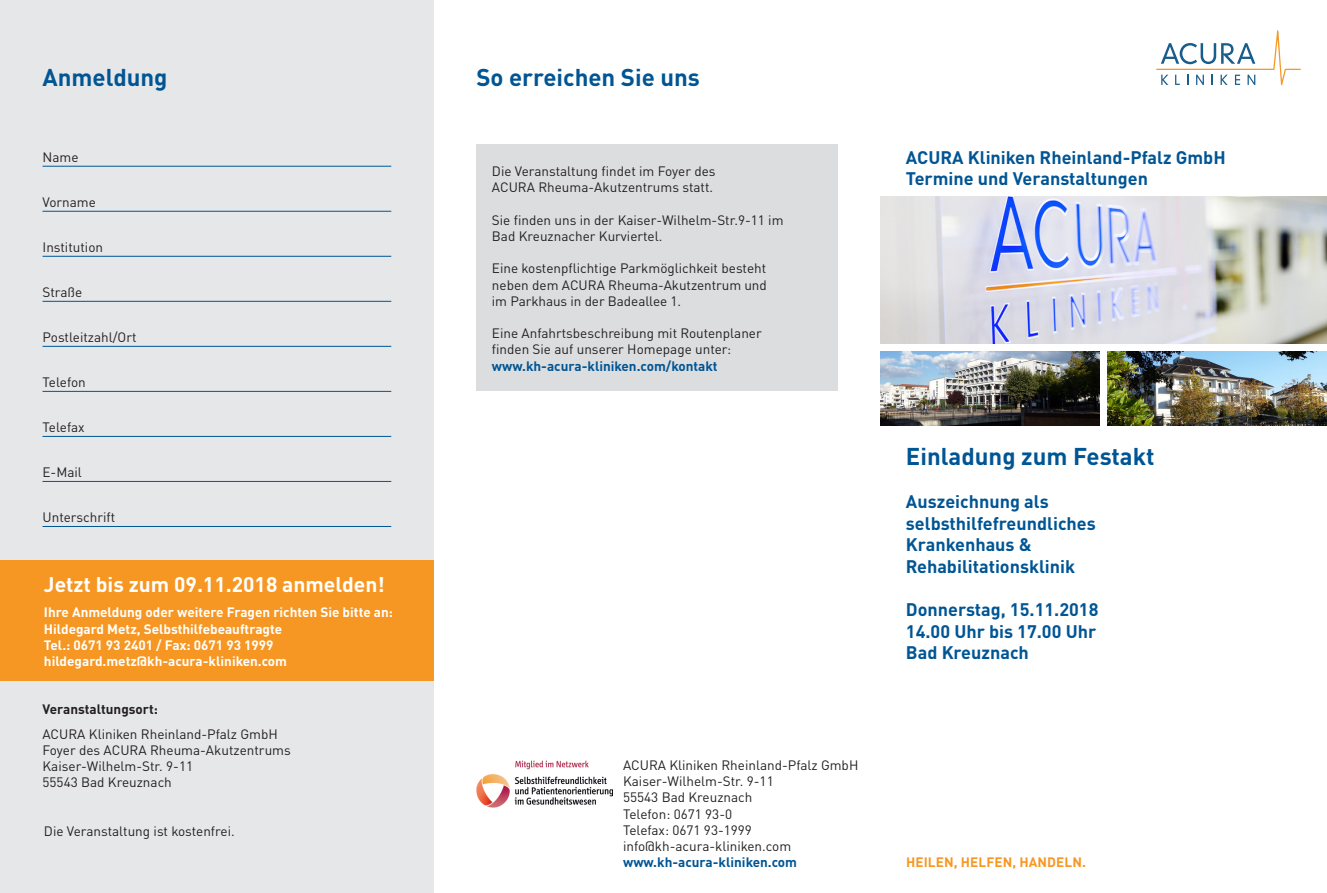
<style>
.page{position:relative;width:1327px;height:893px;background:#fff}
.page>*{position:absolute;margin:0;border:0;box-sizing:border-box;transform-origin:0 0}
.t1{font:700 24px "DIN Pro";color:#005594}
.t2{font:700 21px "DIN Pro";color:#fff}
.t3{font:700 18px/21.6px "DIN Pro";color:#005594}
.t4{font:13.5px/16.2px "DIN Pro";color:#231f20}
.t5{font:700 13.5px/16.2px "DIN Pro";color:#fff}
.t6{font:700 13.5px "DIN Pro";color:#005594}
.t7{font:700 13.5px "DIN Pro";letter-spacing:.01em;color:#f79723}
.t8{font:700 13.5px "DIN Pro";color:#231f20}
</style>
<div class="page">
<img style="left:880px;top:196px;width:447px;height:147px">
<img style="left:1108px;top:352px;width:219px;height:73px">
<div style="left:476px;top:144px;width:362px;height:247px;background:#dcdddf"></div>
<div style="left:0;top:0;width:434px;height:893px;background:#e6e7e9"></div>
<img style="left:476px;top:760px;width:136px;height:48px">
<div style="left:0;top:560px;width:434px;height:120px;background:#f79723"></div>
<hr style="left:43px;top:166px;width:348px;height:1px;background:#005594">
<hr style="left:43px;top:211px;width:348px;height:1px;background:#005594">
<hr style="left:43px;top:256px;width:348px;height:1px;background:#005594">
<hr style="left:43px;top:301px;width:348px;height:1px;background:#005594">
<hr style="left:43px;top:346px;width:348px;height:1px;background:#005594">
<hr style="left:43px;top:391px;width:348px;height:1px;background:#005594">
<hr style="left:43px;top:436px;width:348px;height:1px;background:#005594">
<hr style="left:43px;top:481px;width:348px;height:1px;background:#005594">
<hr style="left:43px;top:526px;width:348px;height:1px;background:#005594">
<svg style="left:1156px;top:30px;width:144px;height:55px"></svg>
<img style="left:880px;top:352px;width:219px;height:73px">
<h1 class="t1" style="left:43px;top:58px;width:127px">Anmeldung</h1>
<p class="t4" style="left:43px;top:148px;width:38px">Name</p>
<p class="t4" style="left:43px;top:193px;width:55px">Vorname</p>
<p class="t4" style="left:43px;top:238px;width:62px">Institution</p>
<p class="t4" style="left:43px;top:283px;width:41px">Straße</p>
<p class="t4" style="left:43px;top:328px;width:96px">Postleitzahl/Ort</p>
<p class="t4" style="left:43px;top:373px;width:45px">Telefon</p>
<p class="t4" style="left:43px;top:418px;width:43px">Telefax</p>
<p class="t4" style="left:43px;top:463px;width:41px">E-Mail</p>
<p class="t4" style="left:43px;top:508px;width:74px">Unterschrift</p>
<h2 class="t2" style="left:44px;top:567px;width:342px">Jetzt bis zum 09.11.2018 anmelden!</h2>
<p class="t5" style="left:44px;top:603px;width:350px">Ihre Anmeldung oder weitere Fragen richten Sie bitte an:<br>Hildegard Metz, Selbsthilfebeauftragte<br>Tel.: 0671 93 2401 / Fax: 0671 93 1999 hildegard.metz@kh-acura-kliniken.com</p>
<p class="t8" style="left:43px;top:697px;width:117px">Veranstaltungsort:</p>
<p class="t4" style="left:43px;top:724px;width:250px">ACURA Kliniken Rheinland-Pfalz GmbH<br>Foyer des ACURA Rheuma-Akutzentrums<br>Kaiser-Wilhelm-Str. 9-11<br>55543 Bad Kreuznach</p>
<p class="t4" style="left:44px;top:821px;width:192px">Die Veranstaltung ist kostenfrei.</p>
<h1 class="t1" style="left:476px;top:58px;width:225px">So erreichen Sie uns</h1>
<p class="t4" style="left:492px;top:162px;width:225px">Die Veranstaltung findet im Foyer des<br>ACURA Rheuma-Akutzentrums statt.</p>
<p class="t4" style="left:492px;top:210px;width:293px">Sie finden uns in der Kaiser-Wilhelm-Str.9-11 im<br>Bad Kreuznacher Kurviertel.</p>
<p class="t4" style="left:492px;top:259px;width:276px;text-align:justify">Eine kostenpflichtige Parkmöglichkeit besteht neben dem ACURA Rheuma-Akutzentrum und im Parkhaus in der Badeallee 1.</p>
<p class="t4" style="left:492px;top:324px;width:271px">Eine Anfahrtsbeschreibung mit Routenplaner finden Sie auf unserer Homepage unter:</p>
<p class="t6" style="left:492px;top:354px;width:227px">www.kh-acura-kliniken.com/kontakt</p>
<p class="t4" style="left:623px;top:756px;width:237px">ACURA Kliniken Rheinland-Pfalz GmbH<br>Kaiser-Wilhelm-Str. 9-11<br>55543 Bad Kreuznach<br>Telefon: 0671 93-0<br>Telefax: 0671 93-1999 info@kh-acura-kliniken.com</p>
<p class="t6" style="left:623px;top:851px;width:175px">www.kh-acura-kliniken.com</p>
<h3 class="t3" style="left:906px;top:144px;width:321px">ACURA Kliniken Rheinland-Pfalz GmbH<br>Termine und Veranstaltungen</h3>
<h1 class="t1" style="left:906px;top:436px;width:250px">Einladung zum Festakt</h1>
<h3 class="t3" style="left:906px;top:489px;width:191px">Auszeichnung als selbsthilfefreundliches<br>Krankenhaus &amp;<br>Rehabilitationsklinik</h3>
<h3 class="t3" style="left:906px;top:597px;width:194px">Donnerstag, 15.11.2018<br>14.00 Uhr bis 17.00 Uhr<br>Bad Kreuznach</h3>
<p class="t7" style="left:906px;top:851px;width:181px">HEILEN, HELFEN, HANDELN.</p>
</div>
